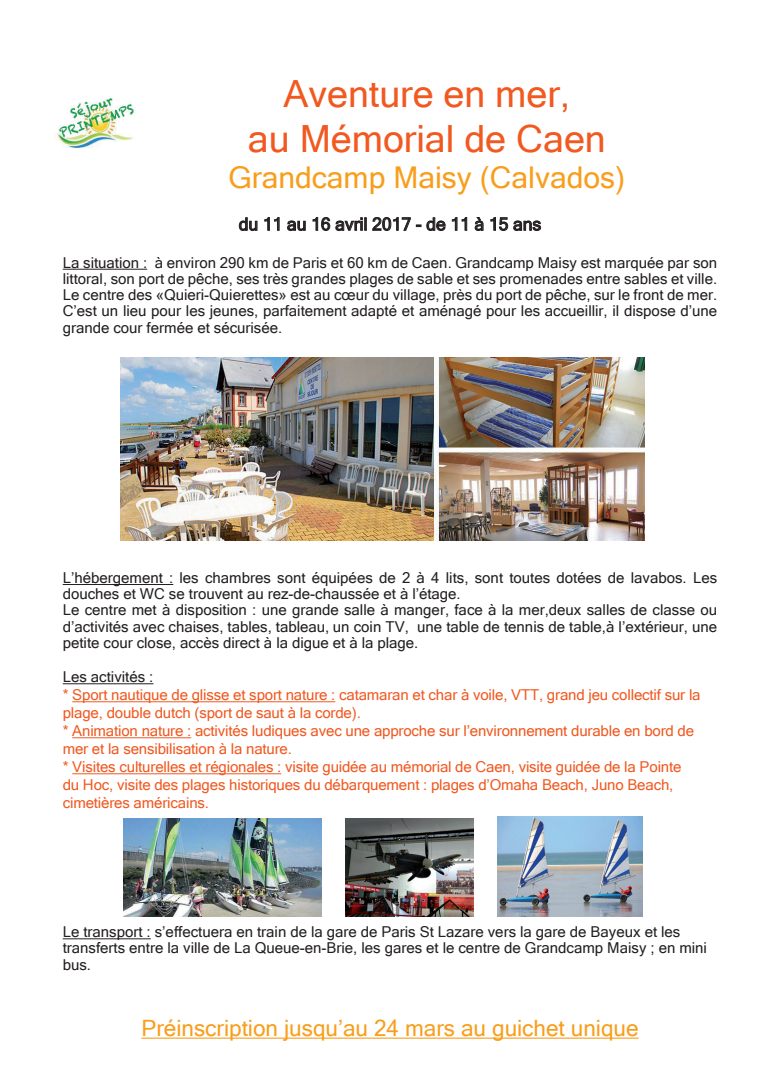
<style>
.page{position:relative;width:780px;height:1088px;background:#fff}
.page>*{position:absolute;margin:0;border:0;box-sizing:border-box;transform-origin:0 0}
.t1{font:37.5px/45px "Microsoft Sans Serif";color:#f15921;text-align:center}
.t2{font:30px "Microsoft Sans Serif";color:#f89e1c}
.t3{font:22.5px "Microsoft Sans Serif";color:#f89e1c}
.t4{font:17.5px "Microsoft Sans Serif";color:#231f20}
.t5{font:15px/16.2px "Microsoft Sans Serif";color:#231f20}
.t6{font:15px/18px "Microsoft Sans Serif";letter-spacing:-.01em;color:#f15921}
</style>
<div class="page">
<hr style="left:63px;top:269px;width:84px;height:1px;background:#231f20">
<hr style="left:63px;top:584px;width:110px;height:1px;background:#231f20">
<hr style="left:63px;top:683px;width:90px;height:1px;background:#231f20">
<hr style="left:72px;top:701px;width:263px;height:1px;background:#f15921">
<hr style="left:72px;top:737px;width:119px;height:1px;background:#f15921">
<hr style="left:72px;top:773px;width:209px;height:1px;background:#f15921">
<hr style="left:63px;top:938px;width:88px;height:1px;background:#231f20">
<hr style="left:141px;top:1037px;width:497px;height:2px;background:#f89e1c">
<svg style="left:239px;top:218px;width:18px;height:13px"></svg>
<svg style="left:264px;top:217px;width:15px;height:14px"></svg>
<svg style="left:287px;top:221px;width:18px;height:10px"></svg>
<svg style="left:313px;top:217px;width:53px;height:14px"></svg>
<svg style="left:372px;top:217px;width:38px;height:14px"></svg>
<svg style="left:416px;top:218px;width:29px;height:13px"></svg>
<svg style="left:452px;top:217px;width:15px;height:14px"></svg>
<svg style="left:475px;top:217px;width:8px;height:14px"></svg>
<svg style="left:490px;top:217px;width:51px;height:14px"></svg>
<img style="left:120px;top:358px;width:525px;height:182px">
<img style="left:54px;top:98px;width:80px;height:51px">
<img style="left:345px;top:819px;width:128px;height:97px">
<img style="left:498px;top:817px;width:144px;height:99px">
<img style="left:123px;top:819px;width:198px;height:97px">
<h1 class="t1" style="left:248px;top:72px;width:359px">Aventure en mer,<br>au Mémorial de Caen</h1>
<h2 class="t2" style="left:228px;top:161px;width:398px">Grandcamp Maisy (Calvados)</h2>
<p class="t4" style="left:239px;top:214px;width:304px">du 11 au 16 avril 2017 - de 11 à 15 ans</p>
<p class="t5" style="left:63px;top:254px;width:656px;text-align:justify">La situation : à environ 290 km de Paris et 60 km de Caen. Grandcamp Maisy est marquée par son littoral, son port de pêche, ses très grandes plages de sable et ses promenades entre sables et ville.<br>Le centre des «Quieri-Quierettes» est au cœur du village, près du port de pêche, sur le front de mer.<br>C’est un lieu pour les jeunes, parfaitement adapté et aménagé pour les accueillir, il dispose d’une grande cour fermée et sécurisée.</p>
<p class="t5" style="left:63px;top:569px;width:656px">L’hébergement : les chambres sont équipées de 2 à 4 lits, sont toutes dotées de lavabos. Les douches et WC se trouvent au rez-de-chaussée et à l’étage.<br>Le centre met à disposition : une grande salle à manger, face à la mer,deux salles de classe ou d’activités avec chaises, tables, tableau, un coin TV, une table de tennis de table,à l’extérieur, une petite cour close, accès direct à la digue et à la plage.</p>
<p class="t5" style="left:63px;top:669px;width:92px">Les activités :</p>
<p class="t6" style="left:63px;top:686px;width:639px">* Sport nautique de glisse et sport nature : catamaran et char à voile, VTT, grand jeu collectif sur la plage, double dutch (sport de saut à la corde).<br>* Animation nature : activités ludiques avec une approche sur l’environnement durable en bord de mer et la sensibilisation à la nature.<br>* Visites culturelles et régionales : visite guidée au mémorial de Caen, visite guidée de la Pointe du Hoc, visite des plages historiques du débarquement : plages d’Omaha Beach, Juno Beach, cimetières américains.</p>
<p class="t5" style="left:63px;top:924px;width:645px">Le transport : s’effectuera en train de la gare de Paris St Lazare vers la gare de Bayeux et les transferts entre la ville de La Queue-en-Brie, les gares et le centre de Grandcamp Maisy ; en mini bus.</p>
<h3 class="t3" style="left:141px;top:1015px;width:498px">Préinscription jusqu’au 24 mars au guichet unique</h3>
</div>
